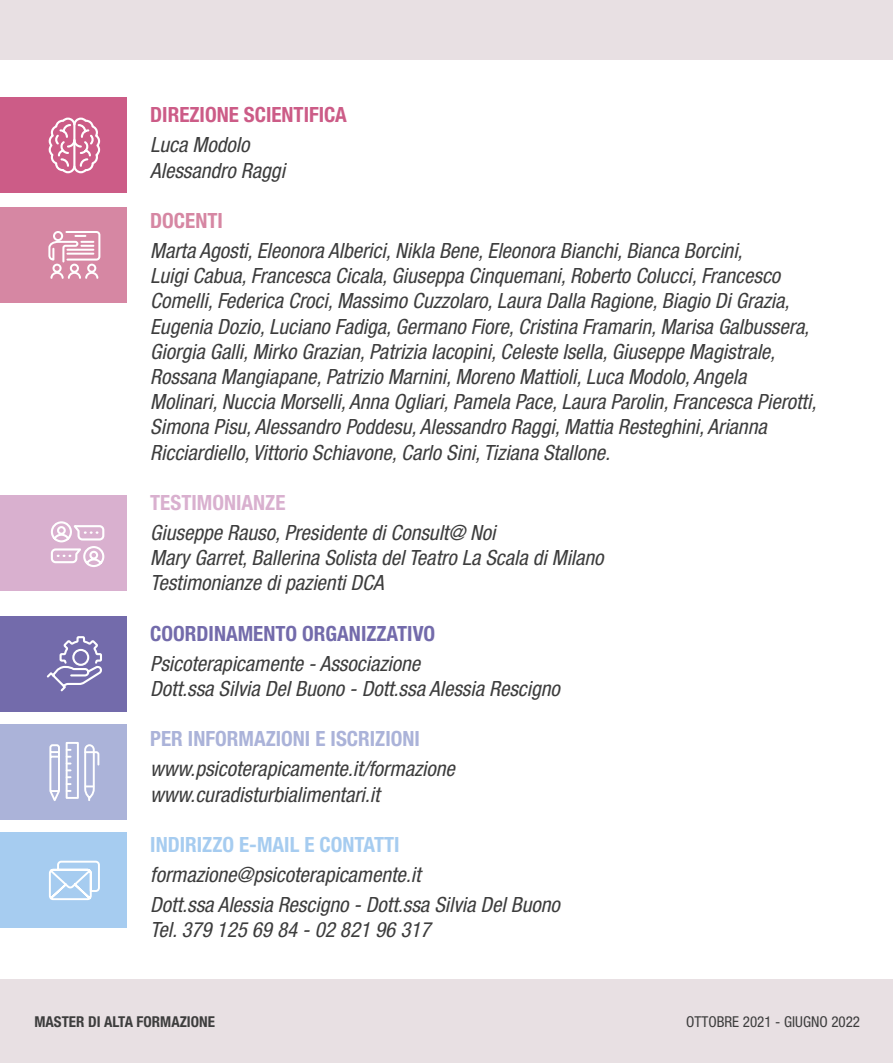
<style>
.page{position:relative;width:893px;height:1063px;background:#e8e0e3}
.page>*{position:absolute;margin:0;border:0;box-sizing:border-box;transform-origin:0 0}
.t1{font:italic condensed 21px/25.2px "Helvetica Neue LT Std";color:#3d3d3d}
.t2{font:700 condensed 21px "Helvetica Neue LT Std";color:#736bab}
.t3{font:700 condensed 21px "Helvetica Neue LT Std";color:#abb3d9}
.t4{font:700 condensed 21px "Helvetica Neue LT Std";color:#a6ccf0}
.t5{font:700 condensed 21px "Helvetica Neue LT Std";color:#cc5c87}
.t6{font:700 condensed 21px "Helvetica Neue LT Std";color:#d9b0cf}
.t7{font:700 condensed 21px "Helvetica Neue LT Std";color:#d687a3}
.t8{font:700 condensed 15px "Helvetica Neue LT Std";color:#3d3d3d}
.t9{font:condensed 15px "Helvetica Neue LT Std";color:#3d3d3d}
</style>
<div class="page">
<div style="left:0;top:61px;width:893px;height:918px;background:#fff"></div>
<div style="left:0;top:98px;width:126px;height:95px;background:#cc5c87"></div>
<div style="left:0;top:207px;width:126px;height:96px;background:#d687a3"></div>
<div style="left:0;top:495px;width:126px;height:96px;background:#d9b0cf"></div>
<div style="left:0;top:616px;width:126px;height:96px;background:#736bab"></div>
<div style="left:0;top:724px;width:126px;height:95px;background:#abb3d9"></div>
<div style="left:0;top:833px;width:126px;height:95px;background:#a6ccf0"></div>
<svg style="left:48px;top:117px;width:53px;height:57px"></svg>
<svg style="left:49px;top:742px;width:51px;height:59px"></svg>
<div style="left:52px;top:264px;width:10px;height:9px;border:2px solid #fff;border-radius:50%"></div>
<div style="left:70px;top:264px;width:9px;height:9px;border:2px solid #fff;border-radius:50%"></div>
<div style="left:87px;top:264px;width:9px;height:9px;border:2px solid #fff;border-radius:50%"></div>
<svg style="left:50px;top:271px;width:49px;height:8px"></svg>
<svg style="left:48px;top:231px;width:53px;height:33px"></svg>
<svg style="left:49px;top:860px;width:51px;height:41px"></svg>
<svg style="left:46px;top:636px;width:56px;height:56px"></svg>
<svg style="left:50px;top:521px;width:55px;height:46px"></svg>
<p class="t5" style="left:150px;top:102px;width:198px">DIREZIONE SCIENTIFICA</p>
<p class="t1" style="left:150px;top:133px;width:136px">Luca Modolo<br>Alessandro Raggi</p>
<p class="t7" style="left:150px;top:208px;width:74px">DOCENTI</p>
<p class="t1" style="left:150px;top:238px;width:668px">Marta Agosti, Eleonora Alberici, Nikla Bene, Eleonora Bianchi, Bianca Borcini,<br>Luigi Cabua, Francesca Cicala, Giuseppa Cinquemani, Roberto Colucci, Francesco Comelli, Federica Croci, Massimo Cuzzolaro, Laura Dalla Ragione, Biagio Di Grazia, Eugenia Dozio, Luciano Fadiga, Germano Fiore, Cristina Framarin, Marisa Galbussera, Giorgia Galli, Mirko Grazian, Patrizia Iacopini, Celeste Isella, Giuseppe Magistrale, Rossana Mangiapane, Patrizio Marnini, Moreno Mattioli, Luca Modolo, Angela Molinari, Nuccia Morselli, Anna Ogliari, Pamela Pace, Laura Parolin, Francesca Pierotti, Simona Pisu, Alessandro Poddesu, Alessandro Raggi, Mattia Resteghini, Arianna Ricciardiello, Vittorio Schiavone, Carlo Sini, Tiziana Stallone.</p>
<p class="t6" style="left:150px;top:490px;width:137px">TESTIMONIANZE</p>
<p class="t1" style="left:150px;top:520px;width:455px">Giuseppe Rauso, Presidente di Consult@ Noi<br>Mary Garret, Ballerina Solista del Teatro La Scala di Milano<br>Testimonianze di pazienti DCA</p>
<p class="t2" style="left:150px;top:621px;width:286px">COORDINAMENTO ORGANIZZATIVO</p>
<p class="t1" style="left:150px;top:651px;width:411px">Psicoterapicamente - Associazione<br>Dott.ssa Silvia Del Buono - Dott.ssa Alessia Rescigno</p>
<p class="t3" style="left:150px;top:726px;width:271px">PER INFORMAZIONI E ISCRIZIONI</p>
<p class="t1" style="left:150px;top:757px;width:306px">www.psicoterapicamente.it/formazione www.curadisturbialimentari.it</p>
<p class="t4" style="left:150px;top:832px;width:251px">INDIRIZZO E-MAIL E CONTATTI</p>
<p class="t1" style="left:150px;top:860px;width:411px;line-height:30px">formazione@psicoterapicamente.it<br>Dott.ssa Alessia Rescigno - Dott.ssa Silvia Del Buono</p>
<p class="t1" style="left:150px;top:918px;width:282px">Tel. 379 125 69 84 - 02 821 96 317</p>
<p class="t8" style="left:34px;top:1012px;width:182px">MASTER DI ALTA FORMAZIONE</p>
<p class="t9" style="left:686px;top:1013px;width:175px">OTTOBRE 2021 - GIUGNO 2022</p>
</div>
